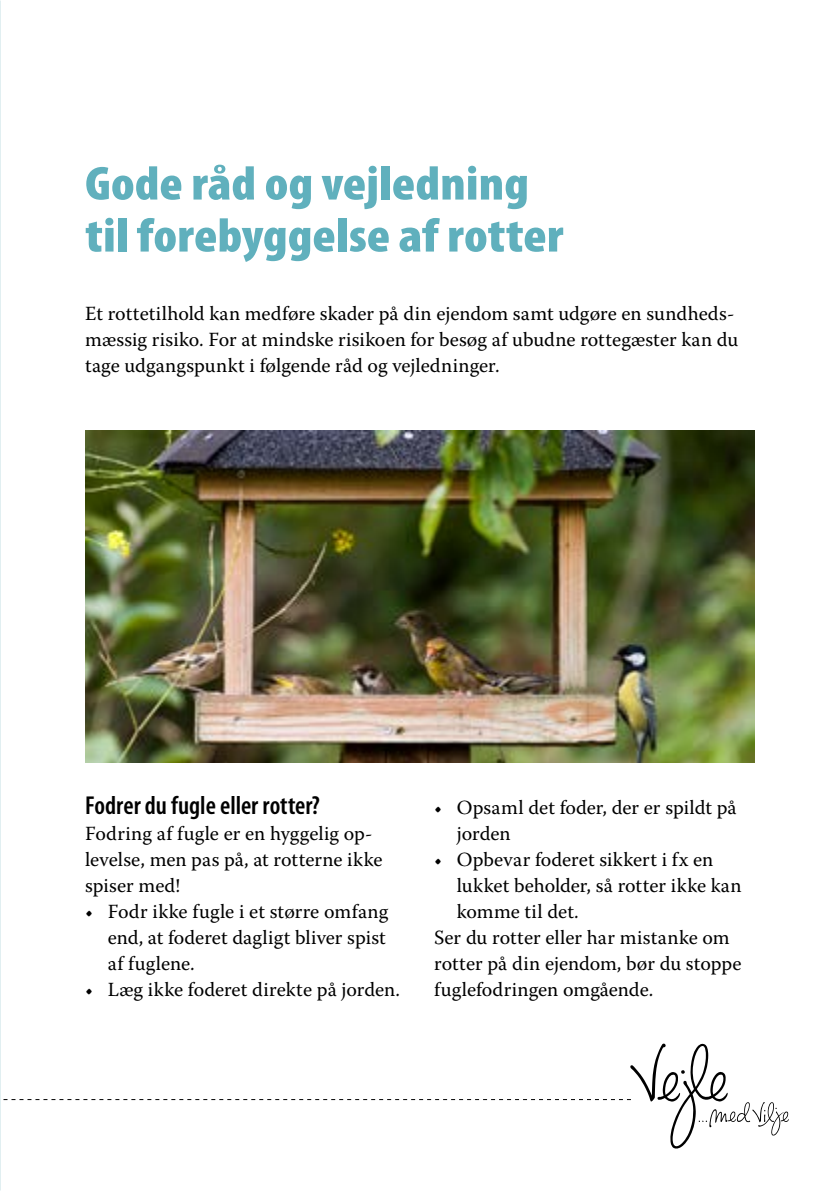
<style>
.page{position:relative;width:840px;height:1191px;background:#fff}
.page>*{position:absolute;margin:0;border:0;box-sizing:border-box;transform-origin:0 0}
.overskrift_2{font:900 condensed 48px/52px "Myriad Pro";color:#60b0bd;scale:1.1 1}
.mellemrubrik{font:600 condensed 26px "Myriad Pro";color:#000}
.Brødtekst{font:20px/26px "Warnock Pro";color:#000}
</style>
<div class="page">
<img style="left:85px;top:431px;width:669px;height:331px">
<svg style="left:0;top:1043px;width:788px;height:106px"></svg>
<h2 class="overskrift_2" style="left:85px;top:156px;width:436px">Gode råd og vejledning til forebyggelse af rotter</h2>
<p class="Brødtekst" style="left:85px;top:300px;width:654px">Et rottetilhold kan medføre skader på din ejendom samt udgøre en sundheds&shy;mæssig risiko. For at mindske risikoen for besøg af ubudne rottegæster kan du tage udgangspunkt i følgende råd og vejledninger.</p>
<h3 class="mellemrubrik" style="left:85px;top:789px;width:236px">Fodrer du fugle eller rotter?</h3>
<p class="Brødtekst" style="left:85px;top:820px;width:299px">Fodring af fugle er en hyggelig op&shy;levelse, men pas på, at rotterne ikke spiser med!</p>
<p class="Brødtekst" style="left:108px;top:898px;width:282px;text-indent:-23px">• Fodr ikke fugle i et større omfang end, at foderet dagligt bliver spist af fuglene.</p>
<p class="Brødtekst" style="left:85px;top:976px;width:316px">• Læg ikke foderet direkte på jorden.</p>
<p class="Brødtekst" style="left:456px;top:794px;width:281px;text-indent:-23px">• Opsaml det foder, der er spildt på jorden</p>
<p class="Brødtekst" style="left:456px;top:846px;width:286px;text-indent:-23px">• Opbevar foderet sikkert i fx en lukket beholder, så rotter ikke kan komme til det.</p>
<p class="Brødtekst" style="left:434px;top:924px;width:309px">Ser du rotter eller har mistanke om rotter på din ejendom, bør du stoppe fuglefodringen omgående.</p>
</div>
